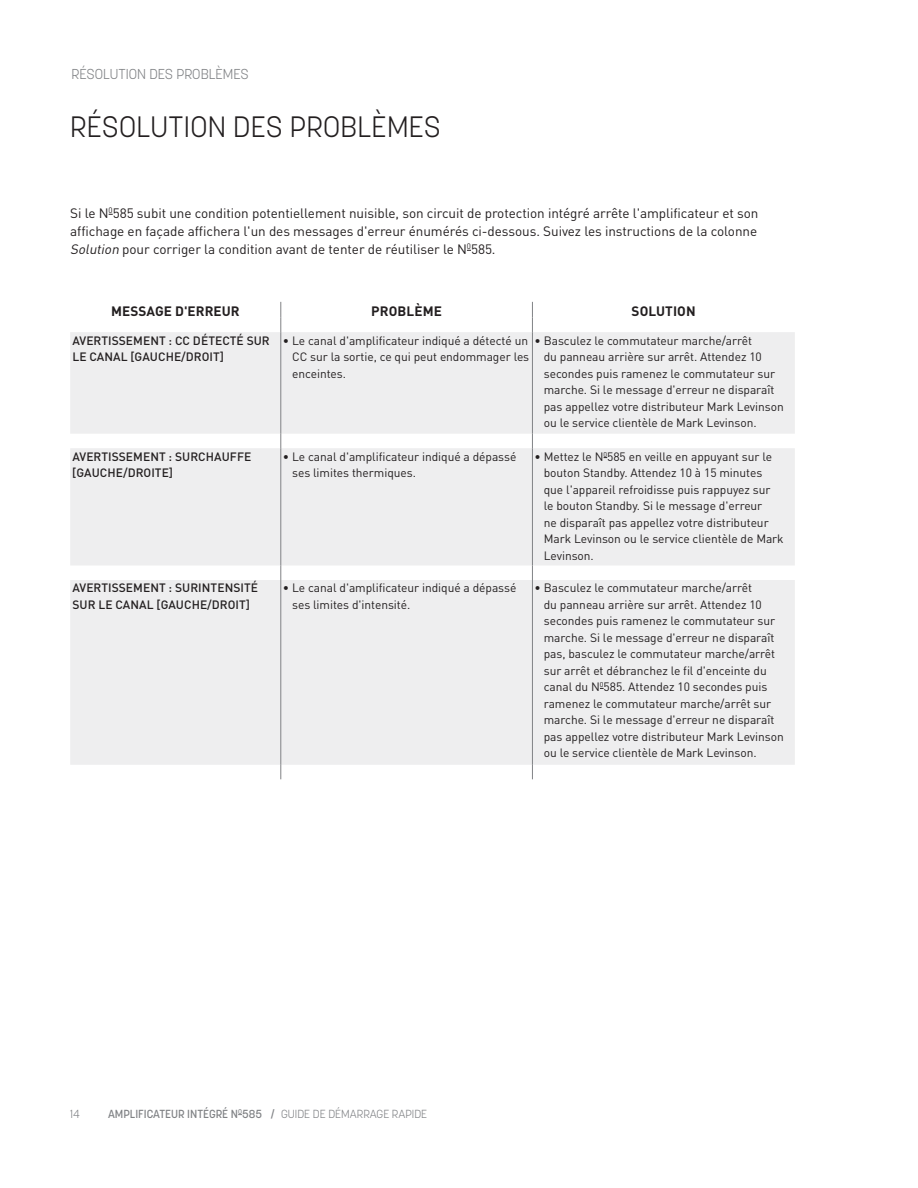
<style>
.page{position:relative;width:918px;height:1188px;background:#fff}
.page>*{position:absolute;margin:0;border:0;box-sizing:border-box;transform-origin:0 0}
.Headline{font:300 29.25px "Korolev";letter-spacing:.01em;color:#231f20}
.t1{font:300 14.25px "Korolev";color:#808285}
.body{font:13.5px/18px "DINOT";letter-spacing:-.005em;color:#231f20;text-align:justify}
.callout_header{font:700 13.5px "DINOT";letter-spacing:.01em;color:#231f20}
.body-2{font:700 13.5px "DINOT";color:#231f20}
.body-3{font:12px/16.5px "DINOT";letter-spacing:-.005em;color:#231f20}
.body-4{font:500 12px/16.5px "DINOT";letter-spacing:.005em;color:#231f20}
.t2{font:500 11.7px "Korolev";color:#808285}
.t3{font:300 11.7px "Korolev";color:#808285}
.s1{font-style:italic}
.s2{font-weight:300}
</style>
<div class="page">
<div style="left:70px;top:332px;width:725px;height:433px;background:#eeeeef"></div>
<svg style="left:281px;top:302px;width:1px;height:30px"></svg>
<svg style="left:532px;top:302px;width:1px;height:30px"></svg>
<hr style="left:281px;top:332px;width:1px;height:102px;background:#808285">
<hr style="left:532px;top:332px;width:1px;height:102px;background:#808285">
<svg style="left:281px;top:434px;width:1px;height:14px"></svg>
<svg style="left:532px;top:434px;width:1px;height:14px"></svg>
<hr style="left:281px;top:448px;width:1px;height:118px;background:#808285">
<hr style="left:532px;top:448px;width:1px;height:118px;background:#808285">
<svg style="left:281px;top:566px;width:1px;height:14px"></svg>
<svg style="left:532px;top:566px;width:1px;height:14px"></svg>
<hr style="left:281px;top:580px;width:1px;height:185px;background:#808285">
<hr style="left:532px;top:580px;width:1px;height:185px;background:#808285">
<svg style="left:281px;top:765px;width:1px;height:14px"></svg>
<svg style="left:532px;top:765px;width:1px;height:14px"></svg>
<p class="t1" style="left:72px;top:65px;width:179px">RÉSOLUTION DES PROBLÈMES</p>
<p class="Headline" style="left:70px;top:109px;width:372px">RÉSOLUTION DES PROBLÈMES</p>
<p class="body" style="left:70px;top:204px;width:690px">Si le N<sup>0</sup>585 subit une condition potentiellement nuisible, son circuit de protection intégré arrête l'amplificateur et son affichage en façade affichera l'un des messages d'erreur énumérés ci-dessous. Suivez les instructions de la colonne <span class="s1">Solution</span> pour corriger la condition avant de tenter de réutiliser le N<sup>0</sup>585.</p>
<p class="body-2" style="left:111px;top:302px;width:10px">MESSA</p>
<p class="body-2" style="left:155px;top:302px;width:42px">GE D'ERREUR</p>
<p class="callout_header" style="left:371px;top:302px;width:62px">PROBLÈME</p>
<p class="callout_header" style="left:632px;top:302px;width:33px">SO LUTION</p>
<p class="body-4" style="left:72px;top:332px;width:196px">AVERTISSEMENT : CC D ÉTECTÉ SUR<br>LE CANAL [GAUCHE/DROIT]</p>
<p class="body-3" style="left:292px;top:332px;width:239px;text-align:justify;text-indent:-9px">• Le canal d'amplificateur indiqué a détecté un CC sur la sortie, ce qui peut endommager les enceintes.</p>
<p class="body-3" style="left:544px;top:332px;width:242px;text-indent:-9px">• Basculez le commutateur marche/arrêt<br>du panneau arrière sur arrêt. Attendez 10 secondes puis ramenez le commutateur sur marche. Si le message d'erreur ne disparaît pas appellez votre distributeur Mark Levinson ou le service clientèle de Mark Levinson.</p>
<p class="body-4" style="left:72px;top:448px;width:181px">AVERTISSEMENT : SURCHAUFFE [GAUCHE/DROITE]</p>
<p class="body-3" style="left:292px;top:448px;width:226px;text-indent:-9px">• Le canal d'amplificateur indiqué a dépassé ses limites thermiques.</p>
<p class="body-3" style="left:544px;top:448px;width:241px;text-indent:-9px">• Mettez le N<sup>0</sup>585 en veille en appuyant sur le bouton Standby. Attendez 10 à 15 minutes que l'appareil refroidisse puis rappuyez sur<br>le bouton Standby. Si le message d'erreur<br>ne disparaît pas appellez votre distributeur Mark Levinson ou le service clientèle de Mark Levinson.</p>
<p class="body-4" style="left:72px;top:580px;width:187px">AVERTISSEMENT : SURINTENSITÉ<br>SUR LE CANAL [GAUCHE/DROIT]</p>
<p class="body-3" style="left:292px;top:580px;width:226px;text-indent:-9px">• Le canal d'amplificateur indiqué a dépassé ses limites d'intensité.</p>
<p class="body-3" style="left:544px;top:580px;width:242px;text-indent:-9px">• Basculez le commutateur marche/arrêt<br>du panneau arrière sur arrêt. Attendez 10 secondes puis ramenez le commutateur sur marche. Si le message d'erreur ne disparaît pas, basculez le commutateur marche/arrêt sur arrêt et débranchez le fil d'enceinte du canal du N<sup>0</sup>585. Attendez 10 secondes puis ramenez le commutateur marche/arrêt sur marche. Si le message d'erreur ne disparaît pas appellez votre distributeur Mark Levinson ou le service clientèle de Mark Levinson.</p>
<p class="t3" style="left:70px;top:1106px;width:11px">14</p>
<p class="t2" style="left:108px;top:1106px;width:321px">AMPLIFICATEUR INTÉGRÉ N <sup>0</sup>585 / <span class="s2">GUIDE DE DÉMARRAGE RAPIDE</span></p>
</div>
